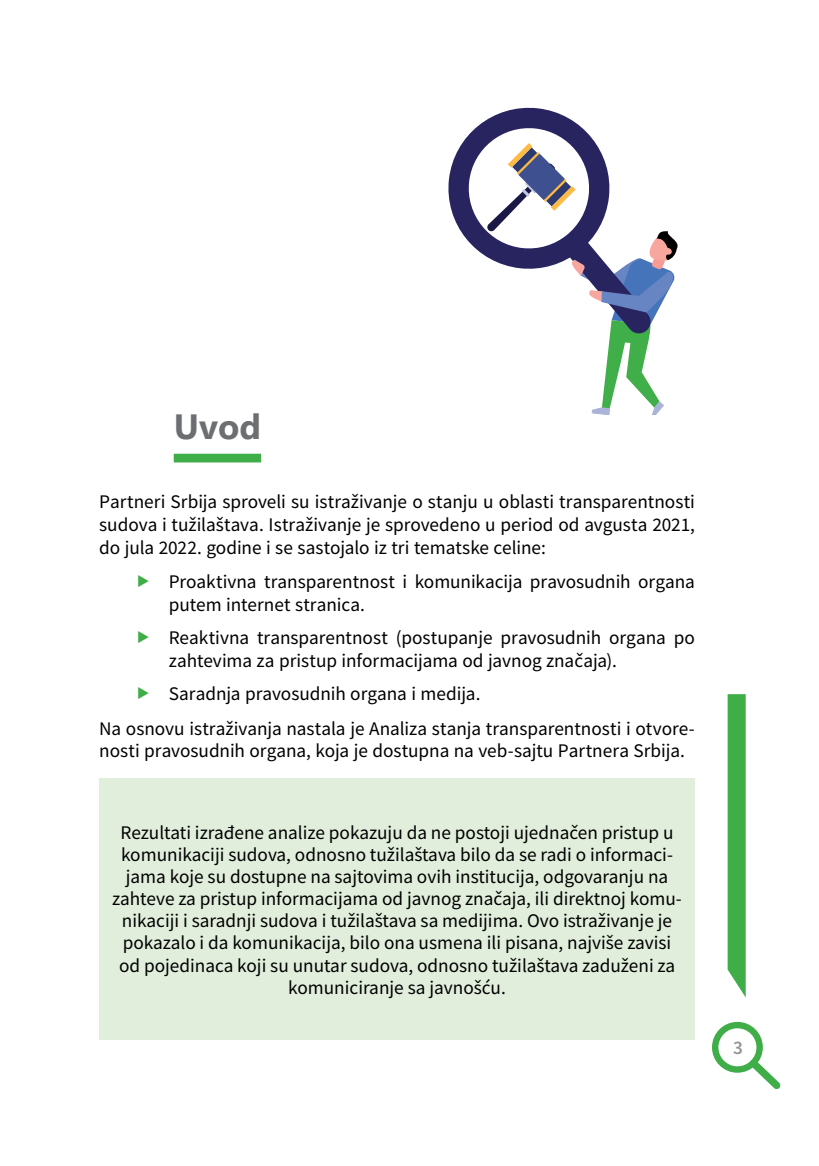
<style>
.page{position:relative;width:819px;height:1166px;background:#fff}
.page>*{position:absolute;margin:0;border:0;box-sizing:border-box;transform-origin:0 0}
.t1{font:700 35px "Segoe Pro";color:#6d6e71}
.t2{font:19.25px/22.2px "Source Sans Pro";color:#000}
.t3{font:600 19.25px "Source Sans Pro";color:#939598}
</style>
<div class="page">
<svg style="left:712px;top:1022px;width:68px;height:67px"></svg>
<svg style="left:727px;top:694px;width:18px;height:303px;background:#4eb457"></svg>
<div style="left:174px;top:454px;width:87px;height:8px;background:#3fae49"></div>
<div style="left:99px;top:778px;width:595px;height:262px;background:#e1eedc"></div>
<svg style="left:448px;top:107px;width:230px;height:307px"></svg>
<h1 class="t1" style="left:174px;top:401px;width:89px">Uvod</h1>
<p class="t2" style="left:99px;top:490px;width:597px;line-height:22.8px;text-align:justify">Partneri Srbija sproveli su istraživanje o stanju u oblasti transparentnosti sudova i tužilaštava. Istraživanje je sprovedeno u period od avgusta 2021, do jula 2022. godine i se sastojalo iz tri tematske celine:</p>
<p class="t2" style="left:169px;top:570px;width:527px;line-height:22.9px">Proaktivna transparentnost i komunikacija pravosudnih organa putem internet stranica.</p>
<p class="t2" style="left:169px;top:626px;width:527px;line-height:22.9px">Reaktivna transparentnost (postupanje pravosudnih organa po zahtevima za pristup informacijama od javnog značaja).</p>
<p class="t2" style="left:99px;top:676px;width:597px;line-height:34.6px;text-indent:69px">Saradnja pravosudnih organa i medija.<br>Na osnovu istraživanja nastala je Analiza stanja transparentnosti i otvore-</p>
<p class="t2" style="left:99px;top:739px;width:587px">nosti pravosudnih organa, koja je dostupna na veb-sajtu Partnera Srbija.</p>
<p class="t2" style="left:112px;top:821px;width:571px;text-align:center">Rezultati izrađene analize pokazuju da ne postoji ujednačen pristup u komunikaciji sudova, odnosno tužilaštava bilo da se radi o informaci&shy;jama koje su dostupne na sajtovima ovih institucija, odgovaranju na zahteve za pristup informacijama od javnog značaja, ili direktnoj komu&shy;nikaciji i saradnji sudova i tužilaštava sa medijima. Ovo istraživanje je pokazalo i da komunikacija, bilo ona usmena ili pisana, najviše zavisi od pojedinaca koji su unutar sudova, odnosno tužilaštava zaduženi za komuniciranje sa javnošću.</p>
<p class="t3" style="left:733px;top:1035px;width:11px">3</p>
</div>
